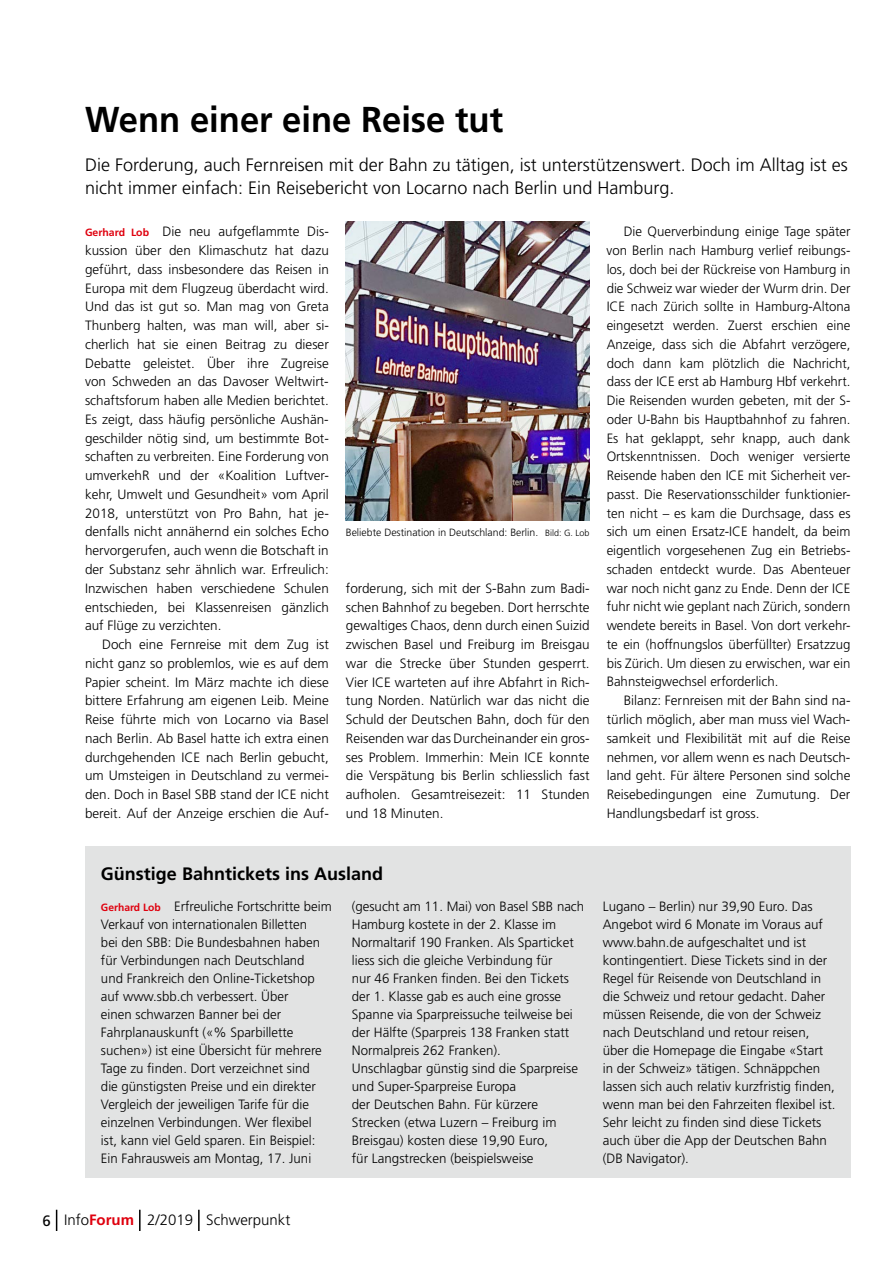
<style>
.page{position:relative;width:893px;height:1263px;background:#fff}
.page>*{position:absolute;margin:0;border:0;box-sizing:border-box;transform-origin:0 0}
.t1{font:700 36px "Frutiger";color:#000;scale:.96 1}
.t2{font:300 18px/23.2px "Frutiger";color:#000}
.t3{font:700 18px "Frutiger";color:#000}
.t4{font:300 15px "Frutiger";color:#000}
.t5{font:300 13.5px/18.8px "Frutiger";color:#000}
.t6{font:300 10.5px "Frutiger";color:#000}
.s1{font-weight:700;font-size:10.5px;color:#df000e}
.s2{font-size:9px}
.s3{font-weight:400}
.s4{font-weight:700;color:#df000e}
</style>
<div class="page">
<svg style="left:56px;top:1210px;width:1px;height:21px"></svg>
<hr style="left:139px;top:1210px;width:2px;height:21px;background:#000">
<hr style="left:198px;top:1210px;width:2px;height:21px;background:#000">
<div style="left:85px;top:846px;width:765px;height:332px;background:#e2e3e3"></div>
<img style="left:346px;top:221px;width:244px;height:300px">
<h1 class="t1" style="left:85px;top:98px;width:437px">Wenn einer eine Reise tut</h1>
<h2 class="t2" style="left:85px;top:153px;width:764px">Die Forderung, auch Fernreisen mit der Bahn zu tätigen, ist unterstützenswert. Doch im Alltag ist es nicht immer einfach: Ein Reisebericht von Locarno nach Berlin und Hamburg.</h2>
<p class="t5" style="left:85px;top:222px;width:245px"><span class="s1">Gerhard Lob</span> Die neu aufgeflammte Dis&shy;kussion über den Klimaschutz hat dazu geführt, dass insbesondere das Reisen in Europa mit dem Flugzeug überdacht wird.<br>Und das ist gut so. Man mag von Greta Thunberg halten, was man will, aber si&shy;cherlich hat sie einen Beitrag zu dieser Debatte geleistet. Über ihre Zugreise von Schweden an das Davoser Weltwirt&shy;schaftsforum haben alle Medien berichtet.<br>Es zeigt, dass häufig persönliche Aushän&shy;geschilder nötig sind, um bestimmte Bot&shy;schaften zu verbreiten. Eine Forderung von umverkehR und der «Koalition Luftver&shy;kehr, Umwelt und Gesundheit» vom April 2018, unterstützt von Pro Bahn, hat je&shy;denfalls nicht annähernd ein solches Echo hervorgerufen, auch wenn die Botschaft in der Substanz sehr ähnlich war. Erfreulich:<br>Inzwischen haben verschiedene Schulen entschieden, bei Klassenreisen gänzlich auf Flüge zu verzichten.</p>
<p class="t5" style="left:85px;top:635px;width:245px;text-align:justify;text-indent:17px">Doch eine Fernreise mit dem Zug ist nicht ganz so problemlos, wie es auf dem Papier scheint. Im März machte ich diese bittere Erfahrung am eigenen Leib. Meine Reise führte mich von Locarno via Basel nach Berlin. Ab Basel hatte ich extra einen durchgehenden ICE nach Berlin gebucht, um Umsteigen in Deutschland zu vermei&shy;den. Doch in Basel SBB stand der ICE nicht bereit. Auf der Anzeige erschien die Auf-</p>
<p class="t5" style="left:607px;top:222px;width:245px;text-indent:17px">Die Querverbindung einige Tage später von Berlin nach Hamburg verlief reibungs&shy;los, doch bei der Rückreise von Hamburg in die Schweiz war wieder der Wurm drin. Der ICE nach Zürich sollte in Hamburg-Altona eingesetzt werden. Zuerst erschien eine Anzeige, dass sich die Abfahrt verzögere, doch dann kam plötzlich die Nachricht, dass der ICE erst ab Hamburg Hbf verkehrt.<br>Die Reisenden wurden gebeten, mit der S&shy;oder U-Bahn bis Hauptbahnhof zu fahren.<br>Es hat geklappt, sehr knapp, auch dank Ortskenntnissen. Doch weniger versierte Reisende haben den ICE mit Sicherheit ver&shy;passt. Die Reservationsschilder funktionier&shy;ten nicht – es kam die Durchsage, dass es sich um einen Ersatz-ICE handelt, da beim eigentlich vorgesehenen Zug ein Betriebs&shy;schaden entdeckt wurde. Das Abenteuer war noch nicht ganz zu Ende. Denn der ICE fuhr nicht wie geplant nach Zürich, sondern wendete bereits in Basel. Von dort verkehr&shy;te ein (hoffnungslos überfüllter) Ersatzzug bis Zürich. Um diesen zu erwischen, war ein Bahnsteigwechsel erforderlich.</p>
<p class="t5" style="left:607px;top:691px;width:245px;text-align:justify;text-indent:17px">Bilanz: Fernreisen mit der Bahn sind na&shy;türlich möglich, aber man muss viel Wach&shy;samkeit und Flexibilität mit auf die Reise nehmen, vor allem wenn es nach Deutsch&shy;land geht. Für ältere Personen sind solche Reisebedingungen eine Zumutung. Der Handlungsbedarf ist gross.</p>
<p class="t6" style="left:346px;top:527px;width:245px">Beliebte Destination in Deutschland: Berlin. <span class="s2">Bild: G. Lob</span></p>
<p class="t5" style="left:346px;top:579px;width:245px">forderung, sich mit der S-Bahn zum Badi&shy;schen Bahnhof zu begeben. Dort herrschte gewaltiges Chaos, denn durch einen Suizid zwischen Basel und Freiburg im Breisgau war die Strecke über Stunden gesperrt.<br>Vier ICE warteten auf ihre Abfahrt in Rich&shy;tung Norden. Natürlich war das nicht die Schuld der Deutschen Bahn, doch für den Reisenden war das Durcheinander ein gros&shy;ses Problem. Immerhin: Mein ICE konnte die Verspätung bis Berlin schliesslich fast aufholen. Gesamtreisezeit: 11 Stunden und 18 Minuten.</p>
<h2 class="t3" style="left:101px;top:863px;width:284px">Günstige Bahntickets ins Ausland</h2>
<p class="t5" style="left:101px;top:898px;width:232px;line-height:18px"><span class="s1">Gerhard Lob</span> Erfreuliche Fortschritte beim Verkauf von internationalen Billetten<br>bei den SBB: Die Bundesbahnen haben für Verbindungen nach Deutschland<br>und Frankreich den Online-Ticketshop auf www. sbb. ch verbessert. Über<br>einen schwarzen Banner bei der Fahrplanauskunft («% Sparbillette suchen») ist eine Übersicht für mehrere Tage zu finden. Dort verzeichnet sind<br>die günstigsten Preise und ein direkter Vergleich der jeweiligen Tarife für die einzelnen Verbindungen. Wer flexibel<br>ist, kann viel Geld sparen. Ein Beispiel:<br>Ein Fahrausweis am Montag, 17. Juni</p>
<p class="t5" style="left:352px;top:898px;width:234px;line-height:18px">(gesucht am 11. Mai) von Basel SBB nach Hamburg kostete in der 2. Klasse im Normaltarif 190 Franken. Als Sparticket liess sich die gleiche Verbindung für<br>nur 46 Franken finden. Bei den Tickets der 1. Klasse gab es auch eine grosse Spanne via Sparpreissuche teilweise bei der Hälfte (Sparpreis 138 Franken statt Normalpreis 262 Franken).<br>Unschlagbar günstig sind die Sparpreise und Super-Sparpreise Europa<br>der Deutschen Bahn. Für kürzere Strecken (etwa Luzern – Freiburg im Breisgau) kosten diese 19,90 Euro,<br>für Langstrecken (beispielsweise</p>
<p class="t5" style="left:603px;top:898px;width:234px;line-height:18px">Lugano – Berlin) nur 39,90 Euro. Das Angebot wird 6 Monate im Voraus auf www. bahn. de aufgeschaltet und ist kontingentiert. Diese Tickets sind in der Regel für Reisende von Deutschland in die Schweiz und retour gedacht. Daher müssen Reisende, die von der Schweiz nach Deutschland und retour reisen, über die Homepage die Eingabe «Start in der Schweiz» tätigen. Schnäppchen lassen sich auch relativ kurzfristig finden, wenn man bei den Fahrzeiten flexibel ist.<br>Sehr leicht zu finden sind diese Tickets auch über die App der Deutschen Bahn (DB Navigator).</p>
<p class="t4" style="left:43px;top:1211px;width:249px"><span class="s3">6</span> Info<span class="s4">Forum</span> 2/2019 Schwerpunkt</p>
</div>
